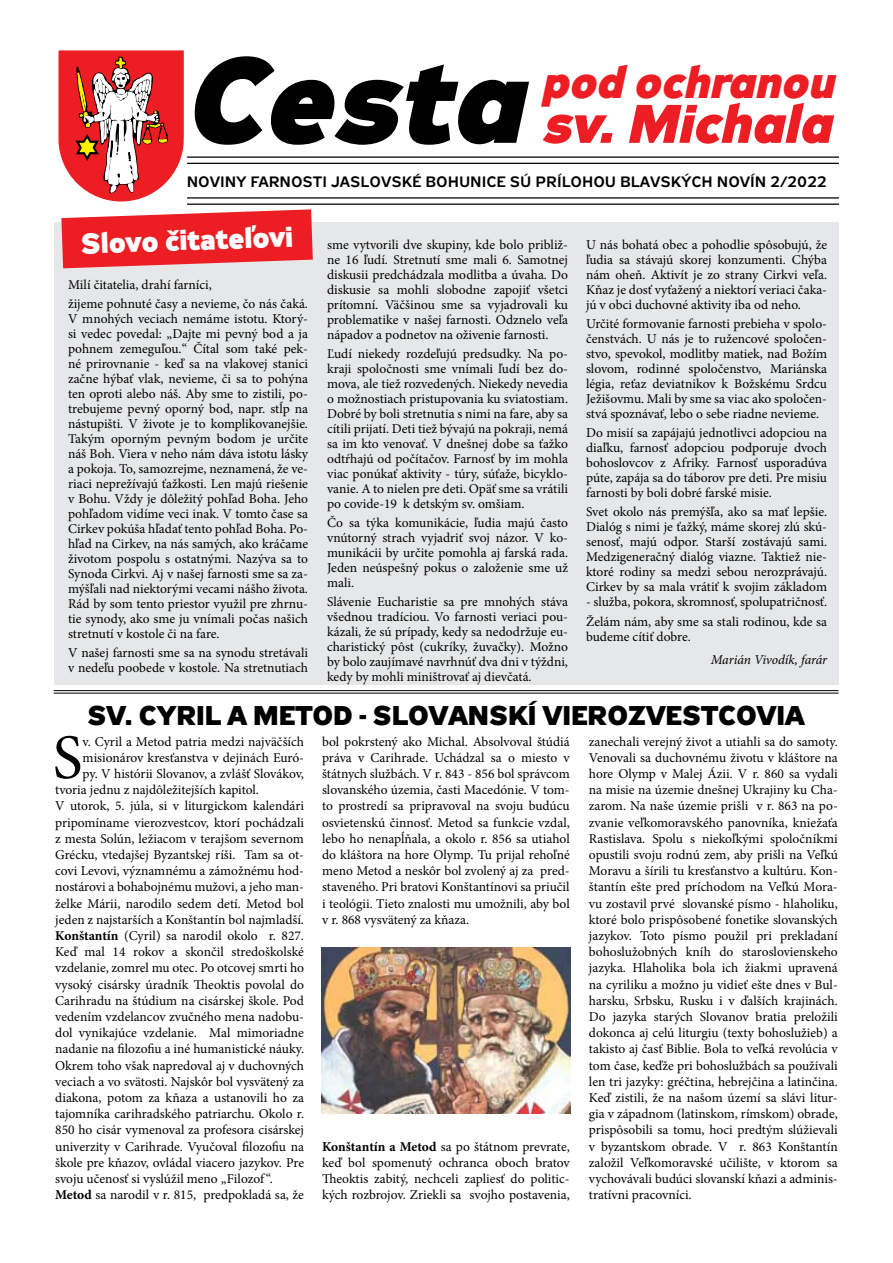
<style>
.page{position:relative;width:893px;height:1263px;background:#fff}
.page>*{position:absolute;margin:0;border:0;box-sizing:border-box;transform-origin:0 0}
.t1{font:italic 700 120px "Zeppelin 33";color:#000}
.t2{font:63.3px "Minion Pro";color:#000}
.t3{font:italic 700 54px "Zeppelin 33";color:#ed1d24}
.t4{font:italic 700 45px "Zeppelin 33";color:#ed1d24}
.t5{font:700 28.65px "Zeppelin 33";color:#fff}
.t6{font:700 27px "Zeppelin 33";color:#000}
.t7{font:700 15px "Zeppelin 31";letter-spacing:.04em;color:#000}
.t8{font:13.5px/15px "Minion Pro";color:#000;text-align:justify}
.t9{font:italic 13.5px "Minion Pro";letter-spacing:-.015em;color:#000}
.s1{font-weight:700}
</style>
<div class="page">
<div style="left:54px;top:222px;width:784px;height:463px;background:#e6e7e8"></div>
<hr style="left:187px;top:156px;width:652px;height:2px;background:#000">
<hr style="left:187px;top:163px;width:652px;height:1px;background:#000">
<hr style="left:187px;top:197px;width:652px;height:2px;background:#000">
<hr style="left:187px;top:204px;width:652px;height:1px;background:#000">
<hr style="left:54px;top:690px;width:784px;height:1px;background:#000">
<hr style="left:54px;top:693px;width:784px;height:1px;background:#000">
<svg style="left:58px;top:50px;width:255px;height:218px"></svg>
<img style="left:321px;top:947px;width:250px;height:166px">
<h1 class="t1" style="left:187px;top:28px;width:341px">Cesta</h1>
<h3 class="t4" style="left:543px;top:55px;width:294px">pod ochranou</h3>
<h3 class="t3" style="left:543px;top:91px;width:292px">sv. Michala</h3>
<p class="t7" style="left:187px;top:174px;width:641px">NOVINY FARNOSTI JASLOVSKÉ BOHUNICE SÚ PRÍLOHOU BLAVSKÝCH NOVÍN 2/2022</p>
<h3 class="t5" style="left:80px;top:226px;width:215px;rotate:-2deg">S LOVO Č ITATEĽ OVI</h3>
<p class="t8" style="left:68px;top:275px;width:242px;line-height:19.2px">Milí čitatelia, drahí farníci,<br>žijeme pohnuté časy a nevieme, čo nás čaká.</p>
<p class="t8" style="left:68px;top:311px;width:242px">V mnohých veciach nemáme istotu. Ktorý&shy;si vedec povedal: „Dajte mi pevný bod a ja pohnem zemeguľou.“ Čítal som také pek&shy;né prirovnanie - keď sa na vlakovej stanici začne hýbať vlak, nevieme, či sa to pohýna ten oproti alebo náš. Aby sme to zistili, po&shy;trebujeme pevný oporný bod, napr. stĺp na nástupišti. V živote je to komplikovanejšie.<br>Takým oporným pevným bodom je určite náš Boh. Viera v neho nám dáva istotu lásky a pokoja. To, samozrejme, neznamená, že ve&shy;riaci neprežívajú ťažkosti. Len majú riešenie v Bohu. Vždy je dôležitý pohľad Boha. Jeho pohľadom vidíme veci inak. V tomto čase sa Cirkev pokúša hľadať tento pohľad Boha. Po&shy;hľad na Cirkev, na nás samých, ako kráčame životom pospolu s ostatnými. Nazýva sa to Synoda Cirkvi. Aj v našej farnosti sme sa za&shy;mýšľali nad niektorými vecami nášho života.<br>Rád by som tento priestor využil pre zhrnu&shy;tie synody, ako sme ju vnímali počas našich stretnutí v kostole či na fare.</p>
<p class="t8" style="left:68px;top:646px;width:242px">V našej farnosti sme sa na synodu stretávali v nedeľu poobede v kostole. Na stretnutiach</p>
<p class="t8" style="left:327px;top:237px;width:243px">sme vytvorili dve skupiny, kde bolo približ&shy;ne 16 ľudí. Stretnutí sme mali 6. Samotnej diskusii predchádzala modlitba a úvaha. Do diskusie sa mohli slobodne zapojiť všetci prítomní. Väčšinou sme sa vyjadrovali ku problematike v našej farnosti. Odznelo veľa nápadov a podnetov na oživenie farnosti.</p>
<p class="t8" style="left:327px;top:346px;width:243px">Ľudí niekedy rozdeľujú predsudky. Na po&shy;kraji spoločnosti sme vnímali ľudí bez do&shy;mova, ale tiež rozvedených. Niekedy nevedia o možnostiach pristupovania ku sviatostiam.<br>Dobré by boli stretnutia s nimi na fare, aby sa cítili prijatí. Deti tiež bývajú na pokraji, nemá sa im kto venovať. V dnešnej dobe sa ťažko odtŕhajú od počítačov. Farnosť by im mohla viac ponúkať aktivity - túry, súťaže, bicyklo&shy;vanie. A to nielen pre deti. Opäť sme sa vrátili po covide-19 k detským sv. omšiam.</p>
<p class="t8" style="left:327px;top:515px;width:243px">Čo sa týka komunikácie, ľudia majú často vnútorný strach vyjadriť svoj názor. V ko&shy;munikácii by určite pomohla aj farská rada.<br>Jeden neúspešný pokus o založenie sme už mali.</p>
<p class="t8" style="left:327px;top:595px;width:243px">Slávenie Eucharistie sa pre mnohých stáva všednou tradíciou. Vo farnosti veriaci pou&shy;kázali, že sú prípady, kedy sa nedodržuje eu&shy;charistický pôst (cukríky, žuvačky). Možno by bolo zaujímavé navrhnúť dva dni v týždni, kedy by mohli miništrovať aj dievčatá.</p>
<p class="t8" style="left:586px;top:237px;width:243px">U nás bohatá obec a pohodlie spôsobujú, že ľudia sa stávajú skorej konzumenti. Chýba nám oheň. Aktivít je zo strany Cirkvi veľa.<br>Kňaz je dosť vyťažený a niektorí veriaci čaka&shy;jú v obci duchovné aktivity iba od neho.</p>
<p class="t8" style="left:586px;top:316px;width:243px">Určité formovanie farnosti prebieha v spolo&shy;čenstvách. U nás je to ružencové spoločen&shy;stvo, spevokol, modlitby matiek, nad Božím slovom, rodinné spoločenstvo, Mariánska légia, reťaz deviatnikov k Božskému Srdcu Ježišovmu. Mali by sme sa viac ako spoločen&shy;stvá spoznávať, lebo o sebe riadne nevieme.</p>
<p class="t8" style="left:586px;top:425px;width:242px">Do misií sa zapájajú jednotlivci adopciou na diaľku, farnosť adopciou podporuje dvoch bohoslovcov z Afriky. Farnosť usporadúva púte, zapája sa do táborov pre deti. Pre misiu farnosti by boli dobré farské misie.</p>
<p class="t8" style="left:586px;top:505px;width:243px">Svet okolo nás premýšľa, ako sa mať lepšie.<br>Dialóg s nimi je ťažký, máme skorej zlú skú&shy;senosť, majú odpor. Starší zostávajú sami.<br>Medzigeneračný dialóg viazne. Taktiež nie&shy;ktoré rodiny sa medzi sebou nerozprávajú.<br>Cirkev by sa mala vrátiť k svojim základom</p>
<p class="t8" style="left:586px;top:592px;width:243px;line-height:19.2px">- služba, pokora, skromnosť, spolupatričnosť.<br>Želám nám, aby sme sa stali rodinou, kde sa</p>
<p class="t8" style="left:586px;top:629px;width:106px">budeme cítiť dobre.</p>
<p class="t9" style="left:711px;top:651px;width:118px">Marián Vivodík, farár</p>
<h3 class="t6" style="left:88px;top:699px;width:718px">SV. CYRIL A METOD - SLOVANSKÍ VIEROZVESTCOVIA</h3>
<h2 class="t2" style="left:53px;top:715px;width:32px">S</h2>
<p class="t8" style="left:83px;top:734px;width:223px">v. Cyril a Metod patria medzi najväčších</p>
<p class="t8" style="left:83px;top:750px;width:223px">misionárov kresťanstva v dejinách Euró-</p>
<p class="t8" style="left:83px;top:766px;width:223px">py. V histórii Slovanov, a zvlášť Slovákov,</p>
<p class="t8" style="left:55px;top:782px;width:205px">tvoria jednu z najdôležitejších kapitol.</p>
<p class="t8" style="left:55px;top:798px;width:250px">V utorok, 5. júla, si v liturgickom kalendári</p>
<p class="t8" style="left:55px;top:815px;width:250px">pripomíname vierozvestcov, ktorí pochádzali</p>
<p class="t8" style="left:55px;top:831px;width:250px">z mesta Solún, ležiacom v terajšom severnom</p>
<p class="t8" style="left:55px;top:847px;width:250px">Grécku, vtedajšej Byzantskej ríši. Tam sa ot-</p>
<p class="t8" style="left:55px;top:863px;width:250px">covi Levovi, významnému a zámožnému hod-</p>
<p class="t8" style="left:55px;top:879px;width:250px">nostárovi a bohabojnému mužovi, a jeho man-</p>
<p class="t8" style="left:55px;top:896px;width:250px">želke Márii, narodilo sedem detí. Metod bol</p>
<p class="t8" style="left:55px;top:912px;width:250px">jeden z najstarších a Konštantín bol najmladší.</p>
<p class="t8" style="left:55px;top:928px;width:250px"><span class="s1">Konštantín</span> (Cyril) sa narodil okolo r. 827.</p>
<p class="t8" style="left:55px;top:944px;width:250px">Keď mal 14 rokov a skončil stredoškolské</p>
<p class="t8" style="left:55px;top:960px;width:250px">vzdelanie, zomrel mu otec. Po otcovej smrti ho</p>
<p class="t8" style="left:55px;top:977px;width:250px">vysoký cisársky úradník Theoktis povolal do</p>
<p class="t8" style="left:55px;top:993px;width:250px">Carihradu na štúdium na cisárskej škole. Pod</p>
<p class="t8" style="left:55px;top:1009px;width:250px">vedením vzdelancov zvučného mena nadobu-</p>
<p class="t8" style="left:55px;top:1025px;width:250px">dol vynikajúce vzdelanie. Mal mimoriadne</p>
<p class="t8" style="left:55px;top:1041px;width:250px">nadanie na filozofiu a iné humanistické náuky.</p>
<p class="t8" style="left:55px;top:1058px;width:250px">Okrem toho však napredoval aj v duchovných</p>
<p class="t8" style="left:55px;top:1074px;width:250px">veciach a vo svätosti. Najskôr bol vysvätený za</p>
<p class="t8" style="left:55px;top:1090px;width:250px">diakona, potom za kňaza a ustanovili ho za</p>
<p class="t8" style="left:55px;top:1106px;width:250px">tajomníka carihradského patriarchu. Okolo r.</p>
<p class="t8" style="left:55px;top:1122px;width:250px">850 ho cisár vymenoval za profesora cisárskej</p>
<p class="t8" style="left:55px;top:1139px;width:250px">univerzity v Carihrade. Vyučoval filozofiu na</p>
<p class="t8" style="left:55px;top:1155px;width:250px">škole pre kňazov, ovládal viacero jazykov. Pre</p>
<p class="t8" style="left:55px;top:1171px;width:219px">svoju učenosť si vyslúžil meno „Filozof “.</p>
<p class="t8" style="left:55px;top:1187px;width:250px"><span class="s1">Metod</span> sa narodil v r. 815, predpokladá sa, že</p>
<p class="t8" style="left:322px;top:733px;width:249px;line-height:16.2px">bol pokrstený ako Michal. Absolvoval štúdiá práva v Carihrade. Uchádzal sa o miesto v štátnych službách. V r. 843 - 856 bol správcom slovanského územia, časti Macedónie. V tom&shy;to prostredí sa pripravoval na svoju budúcu osvietenskú činnosť. Metod sa funkcie vzdal, lebo ho nenapĺňala, a okolo r. 856 sa utiahol do kláštora na hore Olymp. Tu prijal rehoľné meno Metod a neskôr bol zvolený aj za pred&shy;staveného. Pri bratovi Konštantínovi sa priučil i teológii. Tieto znalosti mu umožnili, aby bol v r. 868 vysvätený za kňaza.</p>
<p class="t8" style="left:322px;top:1138px;width:249px;line-height:16.2px"><span class="s1">Konštantín a Metod</span> sa po štátnom prevrate, keď bol spomenutý ochranca oboch bratov Theoktis zabitý, nechceli zapliesť do politic&shy;kých rozbrojov. Zriekli sa svojho postavenia,</p>
<p class="t8" style="left:589px;top:733px;width:250px;line-height:16.2px">zanechali verejný život a utiahli sa do samoty.<br>Venovali sa duchovnému životu v kláštore na hore Olymp v Malej Ázii. V r. 860 sa vydali na misie na územie dnešnej Ukrajiny ku Cha&shy;zarom. Na naše územie prišli v r. 863 na po&shy;zvanie veľkomoravského panovníka, kniežaťa Rastislava. Spolu s niekoľkými spoločníkmi opustili svoju rodnú zem, aby prišli na Veľkú Moravu a šírili tu kresťanstvo a kultúru. Kon&shy;štantín ešte pred príchodom na Veľkú Mora&shy;vu zostavil prvé slovanské písmo - hlaholiku, ktoré bolo prispôsobené fonetike slovanských jazykov. Toto písmo použil pri prekladaní bohoslužobných kníh do staroslovienskeho jazyka. Hlaholika bola ich žiakmi upravená na cyriliku a možno ju vidieť ešte dnes v Bul&shy;harsku, Srbsku, Rusku i v ďalších krajinách.<br>Do jazyka starých Slovanov bratia preložili dokonca aj celú liturgiu (texty bohoslužieb) a takisto aj časť Biblie. Bola to veľká revolúcia v tom čase, keďže pri bohoslužbách sa používali len tri jazyky: gréčtina, hebrejčina a latinčina.<br>Keď zistili, že na našom území sa slávi litur&shy;gia v západnom (latinskom, rímskom) obrade, prispôsobili sa tomu, hoci predtým slúžievali v byzantskom obrade. V r. 863 Konštantín založil Veľkomoravské učilište, v ktorom sa vychovávali budúci slovanskí kňazi a adminis&shy;tratívni pracovníci.</p>
</div>
